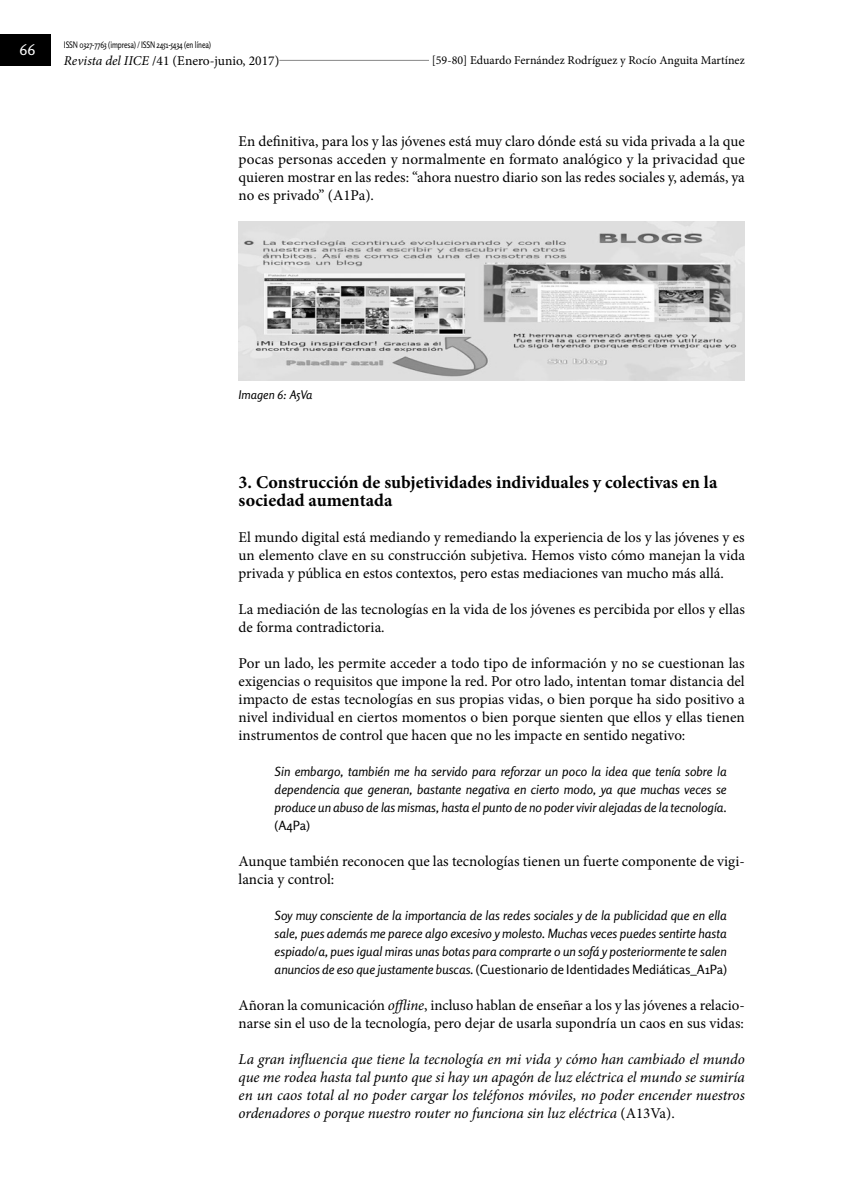
<style>
.page{position:relative;width:851px;height:1190px;background:#fff}
.page>*{position:absolute;margin:0;border:0;box-sizing:border-box;transform-origin:0 0}
.Art____Subtítulo{font:700 18px/18px "Minion Pro";color:#000}
.Art____Texto_princip{font:15px/18px "Minion Pro";letter-spacing:-.005em;color:#000;text-align:justify}
.Art____Texto_princip-2{font:italic 15px/18px "Minion Pro";letter-spacing:-.01em;color:#000;text-align:justify}
.t1{font:15px "Rosario";color:#fff}
.t2{font:13.5px "Minion Pro";color:#000}
.Art____Cita{font:italic 12.75px/18px "Rosario";color:#000;text-align:justify}
.t3{font:12px "Minion Pro";color:#000}
.Art____Fuente_cuadro{font:italic 12px "Rosario";color:#000}
.t4{font:9px "Rosario";letter-spacing:-.02em;color:#000;scale:.8 1}
.s1{font-style:italic}
.s2{font-style:normal}
</style>
<div class="page">
<hr style="left:204px;top:60px;width:528px;height:1px;background:#878787">
<div style="left:64px;top:54px;width:215px;height:15px;background:#fff"></div>
<div style="left:0;top:35px;width:50px;height:31px;background:#000"></div>
<div style="left:429px;top:54px;width:315px;height:15px;background:#fff"></div>
<img style="left:238px;top:222px;width:506px;height:158px">
<p class="t1" style="left:19px;top:41px;width:18px">66</p>
<p class="t4" style="left:64px;top:40px;width:185px">ISSN 0327-7763 (impresa) / ISSN 2451-5434 (en línea)</p>
<p class="t2" style="left:64px;top:51px;width:217px"><span class="s1">Revista del IICE</span> /41 (Enero-junio, 2017)</p>
<p class="t3" style="left:431px;top:52px;width:314px">[59-80] Eduardo Fernández Rodríguez y Rocío Anguita Martínez</p>
<p class="Art____Texto_princip" style="left:238px;top:132px;width:507px">En definitiva, para los y las jóvenes está muy claro dónde está su vida privada a la que pocas personas acceden y normalmente en formato analógico y la privacidad que quieren mostrar en las redes: “ahora nuestro diario son las redes sociales y, además, ya no es privado” (A1Pa).</p>
<p class="Art____Fuente_cuadro" style="left:238px;top:388px;width:75px">Imagen 6: A5Va</p>
<p class="Art____Subtítulo" style="left:238px;top:473px;width:480px">3. Construcción de subjetividades individuales y colectivas en la sociedad aumentada</p>
<p class="Art____Texto_princip" style="left:238px;top:528px;width:507px">El mundo digital está mediando y remediando la experiencia de los y las jóvenes y es un elemento clave en su construcción subjetiva. Hemos visto cómo manejan la vida privada y pública en estos contextos, pero estas mediaciones van mucho más allá.</p>
<p class="Art____Texto_princip" style="left:238px;top:600px;width:507px">La mediación de las tecnologías en la vida de los jóvenes es percibida por ellos y ellas de forma contradictoria.</p>
<p class="Art____Texto_princip" style="left:238px;top:654px;width:507px">Por un lado, les permite acceder a todo tipo de información y no se cuestionan las exigencias o requisitos que impone la red. Por otro lado, intentan tomar distancia del impacto de estas tecnologías en sus propias vidas, o bien porque ha sido positivo a nivel individual en ciertos momentos o bien porque sienten que ellos y ellas tienen instrumentos de control que hacen que no les impacte en sentido negativo:</p>
<p class="Art____Cita" style="left:274px;top:762px;width:453px">Sin embargo, también me ha servido para reforzar un poco la idea que tenía sobre la dependencia que generan, bastante negativa en cierto modo, ya que muchas veces se produce un abuso de las mismas, hasta el punto de no poder vivir alejadas de la tecnología. <span class="s2">(A4Pa)</span></p>
<p class="Art____Texto_princip" style="left:238px;top:852px;width:507px">Aunque también reconocen que las tecnologías tienen un fuerte componente de vigi&shy;lancia y control:</p>
<p class="Art____Cita" style="left:274px;top:906px;width:453px">Soy muy consciente de la importancia de las redes sociales y de la publicidad que en ella sale, pues además me parece algo excesivo y molesto. Muchas veces puedes sentirte hasta espiado/a, pues igual miras unas botas para comprarte o un sofá y posteriormente te salen anuncios de eso que justamente buscas. <span class="s2">(Cuestionario de Identidades Mediáticas_A1Pa)</span></p>
<p class="Art____Texto_princip" style="left:238px;top:996px;width:507px">Añoran la comunicación <span class="s1">offline</span>, incluso hablan de enseñar a los y las jóvenes a relacio&shy;narse sin el uso de la tecnología, pero dejar de usarla supondría un caos en sus vidas:</p>
<p class="Art____Texto_princip-2" style="left:238px;top:1050px;width:507px">La gran influencia que tiene la tecnología en mi vida y cómo han cambiado el mundo que me rodea hasta tal punto que si hay un apagón de luz eléctrica el mundo se sumiría en un caos total al no poder cargar los teléfonos móviles, no poder encender nuestros ordenadores o porque nuestro router no funciona sin luz eléctrica <span class="s2">(A13Va).</span></p>
</div>
